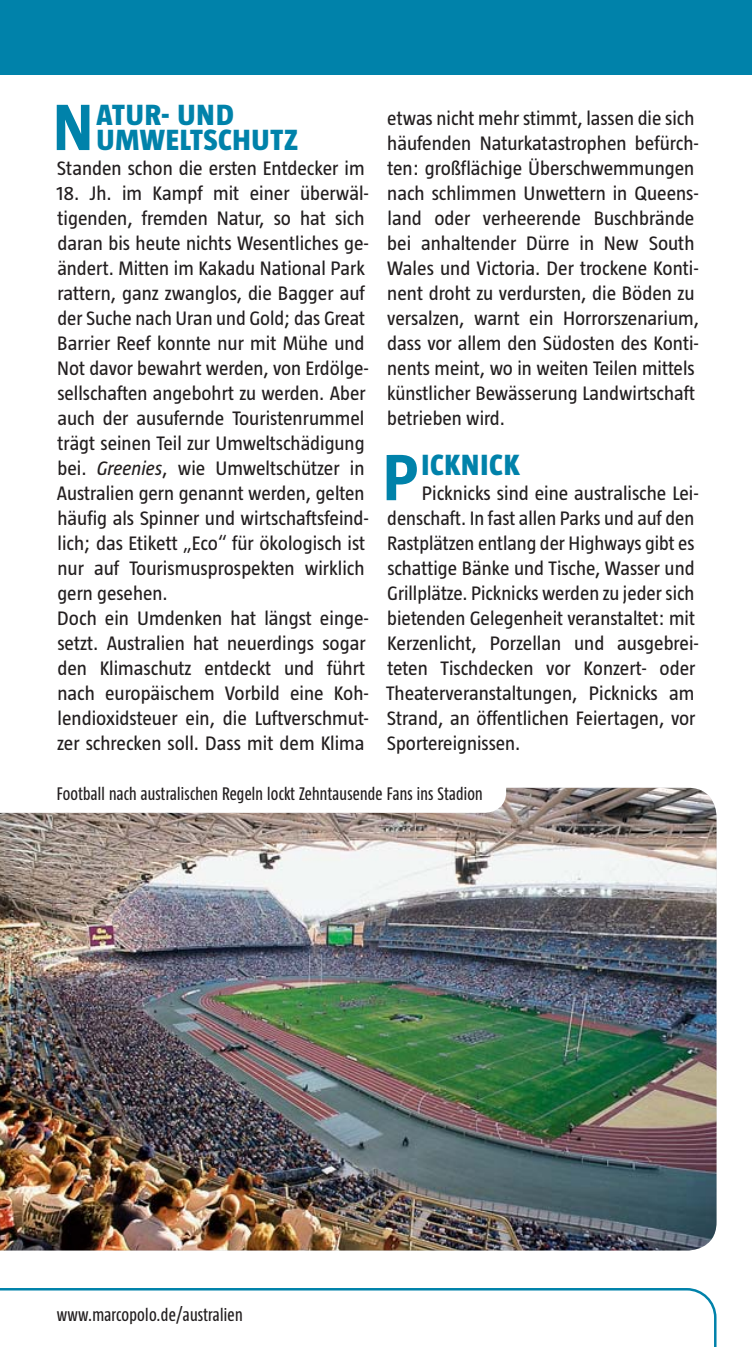
<style>
.page{position:relative;width:752px;height:1347px;background:#fff}
.page>*{position:absolute;margin:0;border:0;box-sizing:border-box;transform-origin:0 0}
.t1{font:700 67px "Taz";color:#0082aa}
.t2{font:800 30px/25px "Taz";letter-spacing:.025em;color:#0082aa}
.t3{font:20px/25px "Taz";color:#231f20}
.t4{font:18.75px "Taz Cd";letter-spacing:.015em;color:#231f20}
.s1{font-style:italic}
</style>
<div class="page">
<img style="left:0;top:788px;width:716px;height:462px">
<svg style="left:0;top:788px;width:506px;height:25px"></svg>
<svg style="left:0;top:1288px;width:717px;height:58px"></svg>
<div style="left:0;top:0;width:751px;height:75px;background:#0082aa"></div>
<h1 class="t1" style="left:53px;top:102px;width:42px">N</h1>
<h2 class="t2" style="left:97px;top:106px;width:203px">ATUR- UND<br>UMWELTSCHUTZ</h2>
<p class="t3" style="left:57px;top:158px;width:309px">Standen schon die ersten Entdecker im</p>
<p class="t3" style="left:57px;top:183px;width:313px">18. Jh. im Kampf mit einer überwäl&shy;tigenden, fremden Natur, so hat sich daran bis heute nichts Wesentliches ge&shy;ändert. Mitten im Kakadu National Park rattern, ganz zwanglos, die Bagger auf der Suche nach Uran und Gold; das Great Barrier Reef konnte nur mit Mühe und Not davor bewahrt werden, von Erdölge&shy;sellschaften angebohrt zu werden. Aber auch der ausufernde Touristenrummel trägt seinen Teil zur Umweltschädigung bei. <span class="s1">Greenies</span>, wie Umweltschützer in Australien gern genannt werden, gelten häufig als Spinner und wirtschaftsfeind&shy;lich; das Etikett „Eco“ für ökologisch ist nur auf Tourismusprospekten wirklich gern gesehen.<br>Doch ein Umdenken hat längst einge&shy;setzt. Australien hat neuerdings sogar den Klimaschutz entdeckt und führt nach europäischem Vorbild eine Koh&shy;lendioxidsteuer ein, die Luftverschmut&shy;zer schrecken soll. Dass mit dem Klima</p>
<p class="t3" style="left:387px;top:108px;width:313px">etwas nicht mehr stimmt, lassen die sich häufenden Naturkatastrophen befürch&shy;ten: großflächige Überschwemmungen nach schlimmen Unwettern in Queens&shy;land oder verheerende Buschbrände bei anhaltender Dürre in New South Wales und Victoria. Der trockene Konti&shy;nent droht zu verdursten, die Böden zu versalzen, warnt ein Horrorszenarium, dass vor allem den Südosten des Konti&shy;nents meint, wo in weiten Teilen mittels künstlicher Bewässerung Landwirtschaft betrieben wird.</p>
<h1 class="t1" style="left:382px;top:452px;width:37px">P</h1>
<h2 class="t2" style="left:421px;top:456px;width:99px">ICKNICK</h2>
<p class="t3" style="left:386px;top:483px;width:314px;text-indent:36px">Picknicks sind eine australische Lei&shy;denschaft. In fast allen Parks und auf den Rastplätzen entlang der Highways gibt es schattige Bänke und Tische, Wasser und Grillplätze. Picknicks werden zu jeder sich bietenden Gelegenheit veranstaltet: mit Kerzenlicht, Porzellan und ausgebrei&shy;teten Tischdecken vor Konzert- oder Theaterveranstaltungen, Picknicks am Strand, an öffentlichen Feiertagen, vor Sportereignissen.</p>
<p class="t4" style="left:57px;top:787px;width:427px">Football nach australischen Regeln lockt Zehntausende Fans ins Stadion</p>
<p class="t4" style="left:57px;top:1307px;width:187px">www.marcopolo.de/australien</p>
</div>
